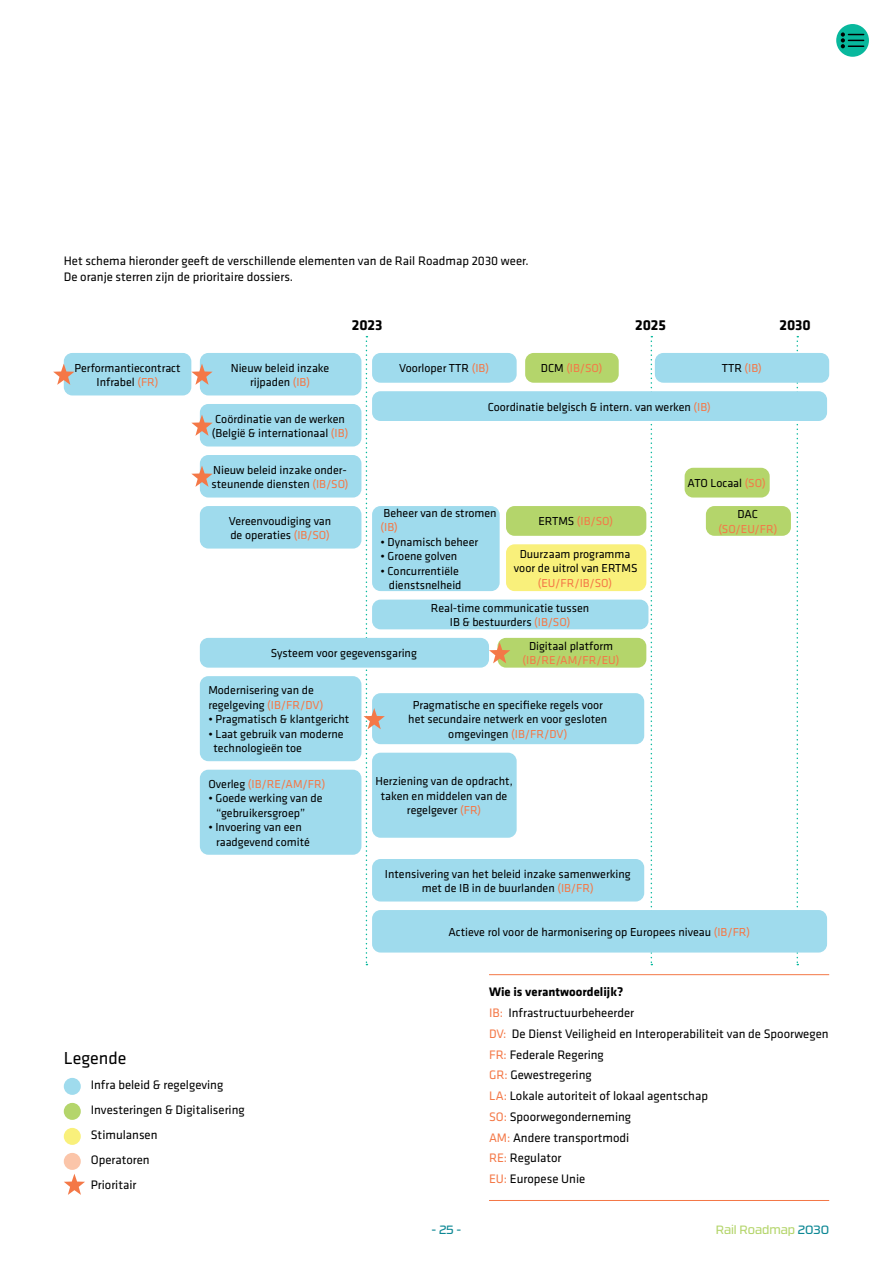
<style>
.page{position:relative;width:893px;height:1263px;background:#fff}
.page>*{position:absolute;margin:0;border:0;box-sizing:border-box;transform-origin:0 0}
.t1{font:18px "Klavika";color:#000}
.t2{font:700 15px "Klavika";color:#000}
.t3{font:12.75px/20.7px "Klavika";color:#000}
.t4{font:12px/14.4px "Klavika";color:#000;text-align:center}
.t5{font:12px "Klavika";color:#f47847}
.t6{font:12px "RB No 3.1";color:#b4d56b}
.t7{font:12px "RB No 3.1";color:#0c8794}
.s1{color:#f47847}
.s2{color:#000}
.s3{font-weight:700}
.s4{color:#0c8794}
</style>
<div class="page">
<svg style="left:796px;top:336px;width:2px;height:629px"></svg>
<svg style="left:651px;top:336px;width:1px;height:629px"></svg>
<div style="left:64px;top:353px;width:127px;height:42px;background:#9fdbed;border-radius:9px"></div>
<div style="left:200px;top:353px;width:161px;height:42px;background:#9fdbed;border-radius:9px"></div>
<div style="left:200px;top:404px;width:161px;height:42px;background:#9fdbed;border-radius:9px"></div>
<div style="left:200px;top:455px;width:161px;height:42px;background:#9fdbed;border-radius:9px"></div>
<div style="left:200px;top:506px;width:161px;height:43px;background:#9fdbed;border-radius:9px"></div>
<div style="left:372px;top:353px;width:145px;height:30px;background:#9fdbed;border-radius:9px"></div>
<div style="left:372px;top:391px;width:455px;height:30px;background:#9fdbed;border-radius:9px"></div>
<div style="left:525px;top:353px;width:94px;height:30px;background:#b4d56b;border-radius:9px"></div>
<div style="left:655px;top:353px;width:174px;height:30px;background:#9fdbed;border-radius:9px"></div>
<div style="left:372px;top:506px;width:128px;height:85px;background:#9fdbed;border-radius:9px"></div>
<div style="left:506px;top:506px;width:140px;height:30px;background:#b4d56b;border-radius:9px"></div>
<div style="left:506px;top:544px;width:140px;height:47px;background:#f9f07b;border-radius:9px"></div>
<div style="left:372px;top:600px;width:276px;height:29px;background:#9fdbed;border-radius:9px"></div>
<div style="left:200px;top:638px;width:289px;height:30px;background:#9fdbed;border-radius:9px"></div>
<div style="left:497px;top:638px;width:149px;height:30px;background:#b4d56b;border-radius:9px"></div>
<div style="left:200px;top:676px;width:161px;height:85px;background:#9fdbed;border-radius:9px"></div>
<div style="left:200px;top:770px;width:161px;height:85px;background:#9fdbed;border-radius:9px"></div>
<div style="left:372px;top:693px;width:272px;height:51px;background:#9fdbed;border-radius:9px"></div>
<div style="left:372px;top:753px;width:145px;height:85px;background:#9fdbed;border-radius:9px"></div>
<div style="left:685px;top:468px;width:85px;height:29px;background:#b4d56b;border-radius:9px"></div>
<div style="left:706px;top:506px;width:85px;height:30px;background:#b4d56b;border-radius:9px"></div>
<div style="left:372px;top:859px;width:272px;height:42px;background:#9fdbed;border-radius:9px"></div>
<div style="left:372px;top:910px;width:455px;height:42px;background:#9fdbed;border-radius:9px"></div>
<svg style="left:191px;top:364px;width:22px;height:21px"></svg>
<svg style="left:191px;top:415px;width:22px;height:21px"></svg>
<svg style="left:53px;top:364px;width:21px;height:21px"></svg>
<svg style="left:191px;top:466px;width:22px;height:21px"></svg>
<svg style="left:489px;top:642px;width:21px;height:21px"></svg>
<svg style="left:364px;top:336px;width:21px;height:629px"></svg>
<div style="left:64px;top:1078px;width:17px;height:17px;background:#9fdbed;border-radius:50%"></div>
<div style="left:64px;top:1103px;width:17px;height:17px;background:#b4d56b;border-radius:50%"></div>
<div style="left:64px;top:1128px;width:17px;height:17px;background:#f9f07b;border-radius:50%"></div>
<div style="left:64px;top:1153px;width:17px;height:17px;background:#fbc5a9;border-radius:50%"></div>
<svg style="left:64px;top:1174px;width:21px;height:21px"></svg>
<hr style="left:489px;top:974px;width:340px;height:1px;background:#f47847">
<hr style="left:489px;top:1200px;width:340px;height:1px;background:#f47847">
<div style="left:836px;top:24px;width:33px;height:33px;background:#08b89d;border-radius:50%"></div>
<svg style="left:841px;top:32px;width:23px;height:16px"></svg>
<p class="t3" style="left:64px;top:252px;width:464px;line-height:16.5px">Het schema hieronder geeft de verschillende elementen van de Rail Roadmap 2030 weer.<br>De oranje sterren zijn de prioritaire dossiers.</p>
<p class="t2" style="left:352px;top:317px;width:32px">2023</p>
<p class="t2" style="left:635px;top:317px;width:32px">2025</p>
<p class="t2" style="left:779px;top:317px;width:33px">2030</p>
<p class="t4" style="left:74px;top:361px;width:108px">Performantiecontract<br>Infrabel <span class="s1">(FR)</span></p>
<p class="t4" style="left:231px;top:361px;width:100px">Nieuw beleid inzake rijpaden <span class="s1">(IB)</span></p>
<p class="t4" style="left:212px;top:412px;width:138px;text-align:left">Coördinatie van de werken (België &amp; internationaal <span class="s1">(IB)</span></p>
<p class="t4" style="left:212px;top:463px;width:139px;text-align:left">Nieuw beleid inzake onder&shy;steunende diensten <span class="s1">(IB/SO)</span></p>
<p class="t4" style="left:229px;top:514px;width:104px;text-align:left">Vereenvoudiging van de operaties <span class="s1">(IB/SO)</span></p>
<p class="t4" style="left:399px;top:361px;width:91px">Voorloper TTR <span class="s1">(IB)</span></p>
<p class="t5" style="left:541px;top:362px;width:63px"><span class="s2">DCM</span> (IB/SO)</p>
<p class="t5" style="left:722px;top:362px;width:42px"><span class="s2">TTR</span> (IB)</p>
<p class="t4" style="left:488px;top:400px;width:224px">Coordinatie belgisch &amp; intern. van werken <span class="s1">(IB)</span></p>
<p class="t4" style="left:384px;top:506px;width:115px">Beheer van de stromen</p>
<p class="t5" style="left:381px;top:521px;width:19px">(IB)</p>
<p class="t4" style="left:381px;top:535px;width:99px">• Dynamisch beheer</p>
<p class="t4" style="left:381px;top:549px;width:78px">• Groene golven</p>
<p class="t4" style="left:381px;top:564px;width:82px;text-align:right">• Concurrentiële dienstsnelheid</p>
<p class="t5" style="left:538px;top:515px;width:76px"><span class="s2">ERTMS</span> (IB/SO)</p>
<p class="t4" style="left:514px;top:547px;width:125px">Duurzaam programma voor de uitrol van ERTMS</p>
<p class="t5" style="left:538px;top:576px;width:76px">(EU/FR/IB/SO)</p>
<p class="t4" style="left:431px;top:601px;width:160px">Real-time communicatie tussen<br>IB &amp; bestuurders <span class="s1">(IB/SO)</span></p>
<p class="t4" style="left:687px;top:476px;width:80px">ATO Locaal <span class="s1">(SO)</span></p>
<p class="t4" style="left:738px;top:507px;width:22px">DAC</p>
<p class="t5" style="left:718px;top:522px;width:61px">(SO/EU/FR)</p>
<p class="t4" style="left:271px;top:646px;width:148px">Systeem voor gegevensgaring</p>
<p class="t4" style="left:529px;top:639px;width:86px">Digitaal platform</p>
<p class="t5" style="left:523px;top:654px;width:98px">(IB/RE/AM/FR/EU)</p>
<p class="t4" style="left:208px;top:683px;width:117px;text-align:left">Modernisering van de regelgeving <span class="s1">(IB/FR/DV)</span></p>
<p class="t4" style="left:208px;top:712px;width:143px">• Pragmatisch &amp; klantgericht</p>
<p class="t4" style="left:214px;top:727px;width:132px;text-align:left;text-indent:-5px">• Laat gebruik van moderne technologieën toe</p>
<p class="t5" style="left:208px;top:777px;width:118px"><span class="s2">Overleg</span> (IB/RE/AM/FR)</p>
<p class="t4" style="left:216px;top:791px;width:108px;text-align:left;text-indent:-8px">• Goede werking van de “gebruikersgroep”</p>
<p class="t4" style="left:216px;top:820px;width:95px;text-align:left;text-indent:-8px">• Invoering van een raadgevend comité</p>
<h1 class="t1" style="left:64px;top:1048px;width:64px">Legende</h1>
<p class="t3" style="left:91px;top:1072px;width:155px;line-height:25px">Infra beleid &amp; regelgeving<br>Investeringen &amp; Digitalisering<br>Stimulansen<br>Operatoren<br>Prioritair</p>
<p class="t4" style="left:408px;top:698px;width:201px">Pragmatische en specifieke regels voor het secundaire netwerk en voor gesloten omgevingen <span class="s1">(IB/FR/DV)</span></p>
<p class="t4" style="left:375px;top:774px;width:139px">Herziening van de opdracht, taken en middelen van de regelgever <span class="s1">(FR)</span></p>
<p class="t4" style="left:385px;top:867px;width:247px">Intensivering van het beleid inzake samenwerking met de IB in de buurlanden <span class="s1">(IB/FR)</span></p>
<p class="t4" style="left:448px;top:925px;width:303px">Actieve rol voor de harmonisering op Europees niveau <span class="s1">(IB/FR)</span></p>
<p class="t3" style="left:489px;top:982px;width:341px"><span class="s3">Wie is verantwoordelijk?<br></span><span class="s1">IB:</span> Infrastructuurbeheerder<br><span class="s1">DV:</span> De Dienst Veiligheid en Interoperabiliteit van de Spoorwegen<br><span class="s1">FR:</span> Federale Regering<br><span class="s1">GR:</span> Gewestregering<br><span class="s1">LA:</span> Lokale autoriteit of lokaal agentschap<br><span class="s1">SO:</span> Spoorwegonderneming<br><span class="s1">AM:</span> Andere transportmodi<br><span class="s1">RE:</span> Regulator<br><span class="s1">EU:</span> Europese Unie</p>
<p class="t7" style="left:432px;top:1220px;width:31px">- 25 -</p>
<p class="t6" style="left:716px;top:1220px;width:115px">Rail Roadmap <span class="s4">2030</span></p>
</div>
